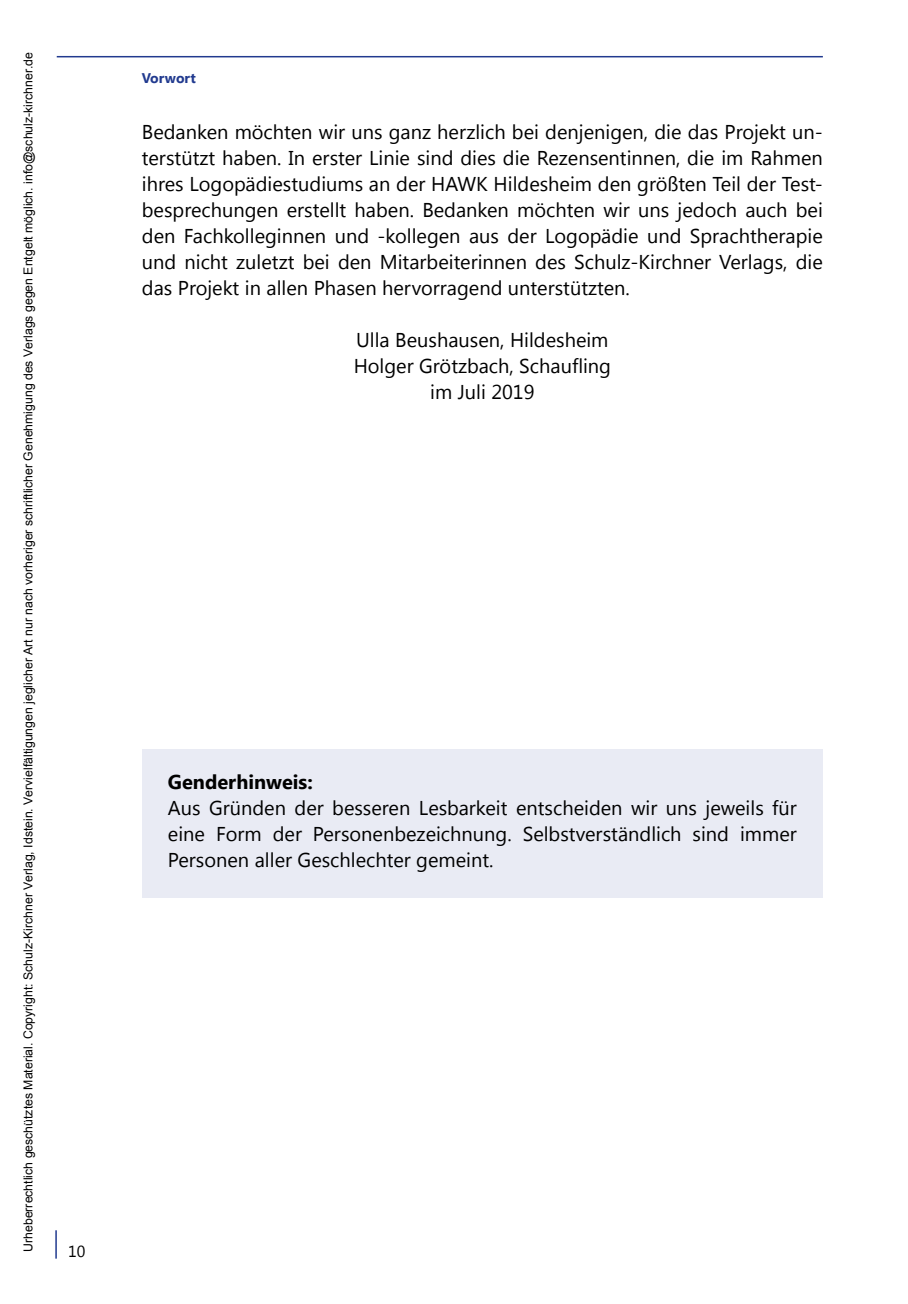
<style>
.page{position:relative;width:908px;height:1304px;background:#fff}
.page>*{position:absolute;margin:0;border:0;box-sizing:border-box;transform-origin:0 0}
.t1{font:20px/26px "Segoe UI";color:#000;text-align:justify}
.t2{font:700 20px "Segoe UI";color:#000}
.t3{font:16px "Segoe UI";color:#000}
.t4{font:700 14px "Segoe UI";color:#213a8f}
.t5{font:12.2px "Arial";color:#000}
</style>
<div class="page">
<hr style="left:57px;top:56px;width:765px;height:1px;background:#213a8f">
<hr style="left:55px;top:1230px;width:2px;height:29px;background:#213a8f">
<div style="left:142px;top:749px;width:680px;height:71px;background:#e9ebf4"></div>
<div style="left:142px;top:775px;width:680px;height:123px;background:#e9ebf4"></div>
<p class="t5" style="left:20px;top:1252px;width:1201px;rotate:-90deg">Urheberrechtlich geschütztes Material. Copyright: Schulz-Kirchner Verlag, Idstein. Vervielfältigungen jeglicher Art nur nach vorheriger schriftlicher Genehmigung des Verlags gegen Entgelt möglich. info@schulz-kirchner.de</p>
<p class="t3" style="left:68px;top:1241px;width:19px">10</p>
<p class="t4" style="left:142px;top:68px;width:56px">Vorwort</p>
<p class="t1" style="left:142px;top:118px;width:682px">Bedanken möchten wir uns ganz herzlich bei denjenigen, die das Projekt un&shy;terstützt haben. In erster Linie sind dies die Rezensentinnen, die im Rahmen ihres Logopädiestudiums an der HAWK Hildesheim den größten Teil der Test&shy;besprechungen erstellt haben. Bedanken möchten wir uns jedoch auch bei den Fachkolleginnen und -kollegen aus der Logopädie und Sprachtherapie und nicht zuletzt bei den Mitarbeiterinnen des Schulz-Kirchner Verlags, die das Projekt in allen Phasen hervorragend unterstützten.</p>
<p class="t1" style="left:353px;top:326px;width:259px;text-align:center">Ulla Beushausen, Hildesheim<br>Holger Grötzbach, Schaufling im Juli 2019</p>
<p class="t2" style="left:168px;top:768px;width:146px">Genderhinweis:</p>
<p class="t1" style="left:168px;top:794px;width:630px">Aus Gründen der besseren Lesbarkeit entscheiden wir uns jeweils für eine Form der Personenbezeichnung. Selbstverständlich sind immer Personen aller Geschlechter gemeint.</p>
</div>
